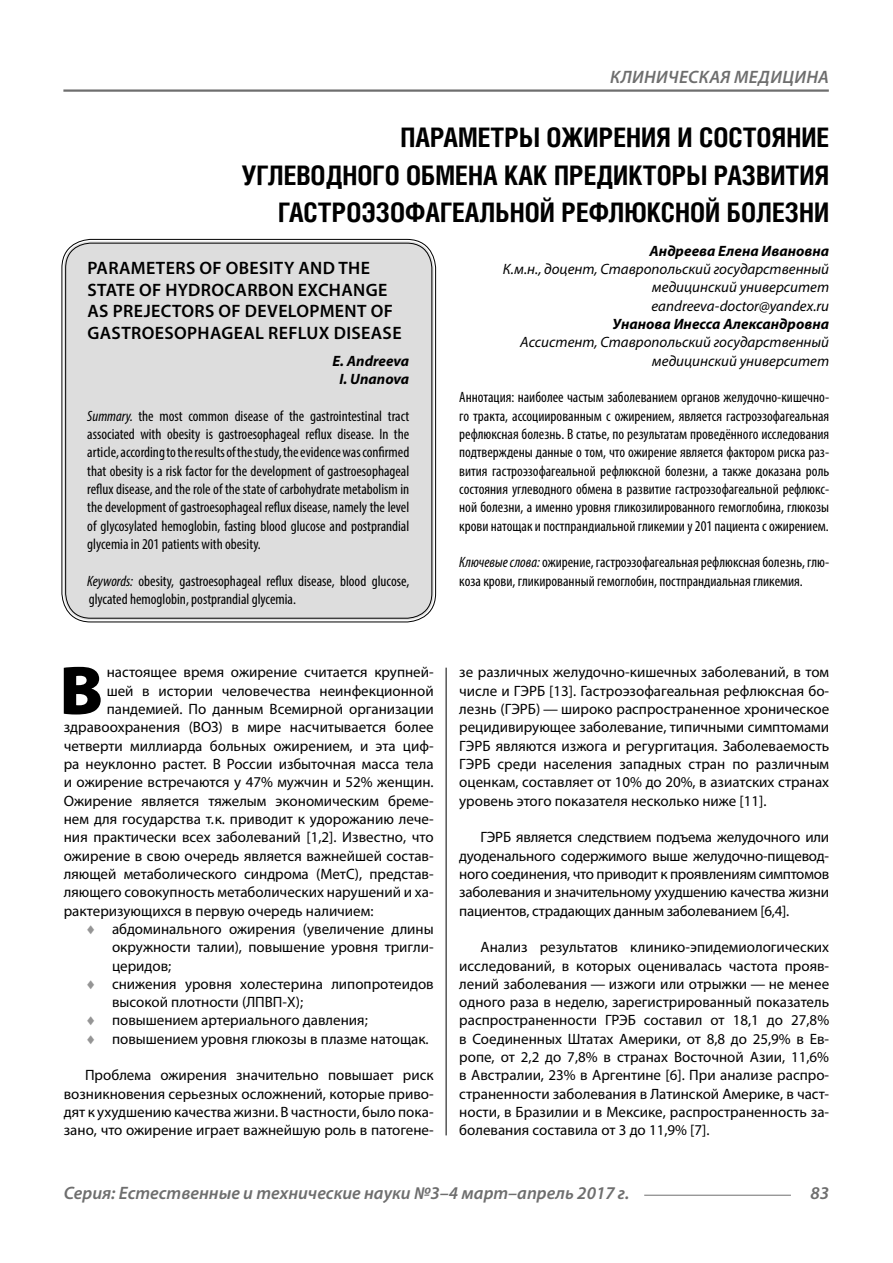
<style>
.page{position:relative;width:893px;height:1263px;background:#fff}
.page>*{position:absolute;margin:0;border:0;box-sizing:border-box;transform-origin:0 0}
.Bukvica{font:900 69.3px "Myriad Pro";color:#000}
.Header{font:700 27px/37.5px "Helios Cond";color:#000;text-align:right}
.Header-eng{font:600 18px/21.6px "Myriad Pro";letter-spacing:.02em;color:#000}
.t1{font:italic 600 18px "Myriad Pro";color:#6e6e6e}
.t2{font:italic 600 18px "Myriad Pro";letter-spacing:.02em;color:#6e6e6e}
.Normal{font:15px/18.3px "Myriad Pro";color:#000;text-align:justify}
.Annotation-rus{font:condensed 15px/18.3px "Myriad Pro";color:#000;text-align:justify}
.Bukvica-2{font:15px "Myriad Pro";color:#000}
.Annotation-eng{font:condensed 15px/18.3px "Myriad Pro";color:#000;text-align:justify}
.Author-doc{font:italic 15px/18.3px "Myriad Pro";color:#000;text-align:right}
.Author{font:italic 700 15px "Myriad Pro";color:#000}
.Author-eng{font:italic 700 15px "Myriad Pro";color:#000}
.s1{font-style:italic}
.s2{color:#959595}
</style>
<div class="page">
<hr style="left:63px;top:89px;width:766px;height:3px;background:#6e6e6e">
<hr style="left:644px;top:1195px;width:147px;height:1px;background:#6e6e6e">
<div style="left:64px;top:241px;width:370px;height:379px;background:#ddd;border-radius:27px"></div>
<hr style="left:446px;top:668px;width:1px;height:467px;background:#000">
<p class="t2" style="left:610px;top:66px;width:220px">КЛИНИЧЕСКАЯ МЕДИЦИНА</p>
<p class="Header" style="left:242px;top:118px;width:589px">ПАРАМЕТРЫ ОЖИРЕНИЯ И СОСТОЯНИЕ<br>УГЛЕВОДНОГО ОБМЕНА КАК ПРЕДИКТОРЫ РАЗВИТИЯ<br>ГАСТРОЭЗОФАГЕАЛЬНОЙ РЕФЛЮКСНОЙ БОЛЕЗНИ</p>
<p class="Author" style="left:650px;top:241px;width:181px">Андреева Елена Ивановна</p>
<p class="Author-doc" style="left:503px;top:260px;width:328px">К.м.н., доцент, Ставропольский государственный медицинский университет</p>
<p class="Author-doc" style="left:651px;top:296px;width:179px">eandreeva-doctor@yandex.ru</p>
<p class="Author" style="left:613px;top:314px;width:218px">Унанова Инесса Александровна</p>
<p class="Author-doc" style="left:520px;top:333px;width:310px">Ассистент, Ставропольский государственный медицинский университет</p>
<p class="Annotation-rus" style="left:459px;top:388px;width:371px">Аннотация: наиболее частым заболеванием органов желудочно-кишечно&shy;го тракта, ассоциированным с ожирением, является гастроэзофагеальная рефлюксная болезнь. В статье, по результатам проведённого исследования подтверждены данные о том, что ожирение является фактором риска раз&shy;вития гастроэзофагеальной рефлюксной болезни, а также доказана роль состояния углеводного обмена в развитие гастроэзофагеальной рефлюкс&shy;ной болезни, а именно уровня гликозилированного гемоглобина, глюкозы крови натощак и постпрандиальной гликемии у 201 пациента с ожирением.</p>
<p class="Annotation-rus" style="left:459px;top:553px;width:371px"><span class="s1">Ключевые слова:</span> ожирение, гастроэзофагеальная рефлюксная болезнь, глю&shy;коза крови, гликированный гемоглобин, постпрандиальная гликемия.</p>
<p class="Header-eng" style="left:87px;top:257px;width:316px">PARAMETERS OF OBESITY AND THE<br>STATE OF HYDROCARBON EXCHANGE<br>AS PREJECTORS OF DEVELOPMENT OF<br>GASTROESOPHAGEAL REFLUX DISEASE</p>
<p class="Author-eng" style="left:333px;top:351px;width:78px">E. Andreeva</p>
<p class="Author-eng" style="left:339px;top:369px;width:71px">I. Unanova</p>
<p class="Annotation-eng" style="left:87px;top:406px;width:324px"><span class="s1">Summary.</span> the most common disease of the gastrointestinal tract associated with obesity is gastroesophageal reflux disease. In the article, according to the results of the study, the evidence was confirmed that obesity is a risk factor for the development of gastroesophageal reflux disease, and the role of the state of carbohydrate metabolism in the development of gastroesophageal reflux disease, namely the level of glycosylated hemoglobin, fasting blood glucose and postprandial glycemia in 201 patients with obesity.</p>
<p class="Annotation-eng" style="left:87px;top:571px;width:323px"><span class="s1">Keywords:</span> obesity, gastroesophageal reflux disease, blood glucose, glycated hemoglobin, postprandial glycemia.</p>
<p class="Bukvica" style="left:59px;top:644px;width:45px">В</p>
<p class="Bukvica-2" style="left:107px;top:663px;width:328px">настоящее время ожирение считается крупней-</p>
<p class="Bukvica-2" style="left:107px;top:681px;width:328px">шей в истории человечества неинфекционной</p>
<p class="Bukvica-2" style="left:107px;top:700px;width:328px">пандемией. По данным Всемирной организации</p>
<p class="Bukvica-2" style="left:64px;top:718px;width:371px">здравоохранения (ВОЗ) в мире насчитывается более</p>
<p class="Bukvica-2" style="left:64px;top:736px;width:371px">четверти миллиарда больных ожирением, и эта циф-</p>
<p class="Bukvica-2" style="left:64px;top:755px;width:371px">ра неуклонно растет. В России избыточная масса тела</p>
<p class="Bukvica-2" style="left:64px;top:773px;width:371px">и ожирение встречаются у 47% мужчин и 52% женщин.</p>
<p class="Bukvica-2" style="left:64px;top:791px;width:371px">Ожирение является тяжелым экономическим бреме-</p>
<p class="Bukvica-2" style="left:64px;top:810px;width:371px">нем для государства т.к. приводит к удорожанию лече-</p>
<p class="Bukvica-2" style="left:64px;top:828px;width:371px">ния практически всех заболеваний [1,2]. Известно, что</p>
<p class="Bukvica-2" style="left:64px;top:846px;width:371px">ожирение в свою очередь является важнейшей состав-</p>
<p class="Bukvica-2" style="left:64px;top:864px;width:371px">ляющей метаболического синдрома (MетС), представ-</p>
<p class="Bukvica-2" style="left:64px;top:883px;width:371px">ляющего совокупность метаболических нарушений и ха-</p>
<p class="Bukvica-2" style="left:64px;top:901px;width:311px">рактеризующихся в первую очередь наличием:</p>
<p class="Normal" style="left:112px;top:919px;width:323px;text-indent:-27px"><span class="s2">♦</span> абдоминального ожирения (увеличение длины окружности талии), повышение уровня тригли&shy;церидов;</p>
<p class="Normal" style="left:112px;top:974px;width:323px;text-indent:-27px"><span class="s2">♦</span> снижения уровня холестерина липопротеидов высокой плотности (ЛПВП-Х);</p>
<p class="Normal" style="left:85px;top:1011px;width:284px"><span class="s2">♦</span> повышением артериального давления;</p>
<p class="Normal" style="left:85px;top:1029px;width:345px"><span class="s2">♦</span> повышением уровня глюкозы в плазме натощак.</p>
<p class="Normal" style="left:64px;top:1066px;width:371px;text-indent:21px">Проблема ожирения значительно повышает риск возникновения серьезных осложнений, которые приво&shy;дят к ухудшению качества жизни. В частности, было пока&shy;зано, что ожирение играет важнейшую роль в патогене-</p>
<p class="Normal" style="left:459px;top:663px;width:371px">зе различных желудочно-кишечных заболеваний, в том числе и ГЭРБ [13]. Гастроэзофагеальная рефлюксная бо&shy;лезнь (ГЭРБ) — широко распространенное хроническое рецидивирующее заболевание, типичными симптомами ГЭРБ являются изжога и регургитация. Заболеваемость ГЭРБ среди населения западных стран по различным оценкам, составляет от 10% до 20%, в азиатских странах уровень этого показателя несколько ниже [11].</p>
<p class="Normal" style="left:459px;top:828px;width:371px;text-indent:21px">ГЭРБ является следствием подъема желудочного или дуоденального содержимого выше желудочно-пищевод&shy;ного соединения, что приводит к проявлениям симптомов заболевания и значительному ухудшению качества жизни пациентов, страдающих данным заболеванием [6,4].</p>
<p class="Normal" style="left:459px;top:938px;width:371px;text-indent:21px">Анализ результатов клинико-эпидемиологических исследований, в которых оценивалась частота прояв&shy;лений заболевания — изжоги или отрыжки — не менее одного раза в неделю, зарегистрированный показатель распространенности ГРЭБ составил от 18,1 до 27,8% в Соединенных Штатах Америки, от 8,8 до 25,9% в Ев&shy;ропе, от 2,2 до 7,8% в странах Восточной Азии, 11,6% в Австралии, 23% в Аргентине [6]. При анализе распро&shy;страненности заболевания в Латинской Америке, в част&shy;ности, в Бразилии и в Мексике, распространенность за&shy;болевания составила от 3 до 11,9% [7].</p>
<p class="t1" style="left:64px;top:1182px;width:567px">Серия: Естественные и технические науки №3–4 март–апрель 2017 г.</p>
<p class="t1" style="left:810px;top:1182px;width:20px">83</p>
</div>
